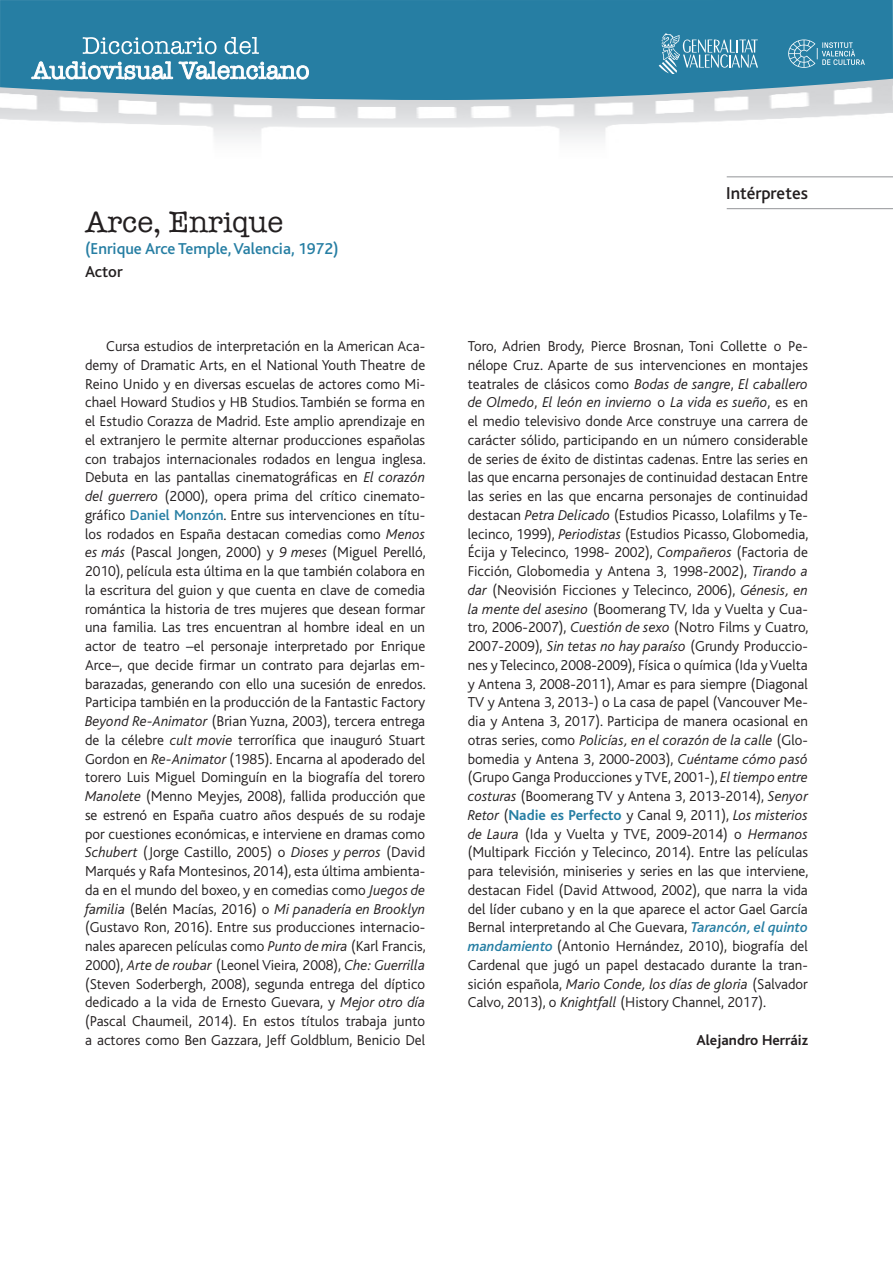
<style>
.page{position:relative;width:893px;height:1263px;background:#fff}
.page>*{position:absolute;margin:0;border:0;box-sizing:border-box;transform-origin:0 0}
.TITULO{font:30px "American Typewriter";color:#231f20}
.t1{font:500 18px "Bliss";color:#231f20}
.SUBTITULO_AZUL{font:500 16.5px "Bliss";color:#267ea3}
.SUBTITULO_NEGRO{font:500 16.5px "Bliss";color:#231f20}
.VOLCADO{font:300 15px/18.8px "Bliss";color:#231f20;text-align:justify}
.FIRMA{font:700 15px "Bliss";color:#231f20}
.s1{font-style:italic}
.s2{font-weight:500;color:#267ea3}
.s3{font-weight:700;color:#267ea3}
.s4{font-weight:500;font-style:italic;color:#267ea3}
</style>
<div class="page">
<hr style="left:727px;top:176px;width:166px;height:1px;background:#939598">
<hr style="left:727px;top:208px;width:166px;height:1px;background:#939598">
<img style="left:0;top:100px;width:892px;height:39px">
<svg style="left:0;top:0;width:893px;height:100px;background:#3385a7"></svg>
<svg style="left:31px;top:37px;width:278px;height:43px"></svg>
<svg style="left:788px;top:40px;width:77px;height:28px;background:#4e96b4"></svg>
<svg style="left:659px;top:33px;width:99px;height:41px;background:#5198b5"></svg>
<p class="TITULO" style="left:85px;top:199px;width:200px">Arce, Enrique</p>
<p class="SUBTITULO_AZUL" style="left:85px;top:240px;width:255px">(Enrique Arce Temple, Valencia, 1972)</p>
<p class="SUBTITULO_NEGRO" style="left:85px;top:263px;width:39px">Actor</p>
<p class="t1" style="left:726px;top:184px;width:83px">Intérpretes</p>
<p class="VOLCADO" style="left:85px;top:337px;width:342px;text-indent:21px">Cursa estudios de interpretación en la American Aca&shy;demy of Dramatic Arts, en el National Youth Theatre de Reino Unido y en diversas escuelas de actores como Mi&shy;chael Howard Studios y HB Studios. También se forma en el Estudio Corazza de Madrid. Este amplio aprendizaje en el extranjero le permite alternar producciones españolas con trabajos internacionales rodados en lengua inglesa.<br>Debuta en las pantallas cinematográficas en <span class="s1">El corazón del guerrero</span> (2000), opera prima del crítico cinemato&shy;gráfico <span class="s2">Daniel Monzón</span>. Entre sus intervenciones en títu&shy;los rodados en España destacan comedias como <span class="s1">Menos es más</span> (Pascal Jongen, 2000) y <span class="s1">9 meses</span> (Miguel Perelló, 2010), película esta última en la que también colabora en la escritura del guion y que cuenta en clave de comedia romántica la historia de tres mujeres que desean formar una familia. Las tres encuentran al hombre ideal en un actor de teatro –el personaje interpretado por Enrique Arce–, que decide firmar un contrato para dejarlas em&shy;barazadas, generando con ello una sucesión de enredos.<br>Participa también en la producción de la Fantastic Factory <span class="s1">Beyond Re-Animator</span> (Brian Yuzna, 2003), tercera entrega de la célebre <span class="s1">cult movie</span> terrorífica que inauguró Stuart Gordon en <span class="s1">Re-Animator</span> (1985). Encarna al apoderado del torero Luis Miguel Dominguín en la biografía del torero <span class="s1">Manolete</span> (Menno Meyjes, 2008), fallida producción que se estrenó en España cuatro años después de su rodaje por cuestiones económicas, e interviene en dramas como <span class="s1">Schubert</span> (Jorge Castillo, 2005) o <span class="s1">Dioses y perros</span> (David Marqués y Rafa Montesinos, 2014), esta última ambienta&shy;da en el mundo del boxeo, y en comedias como <span class="s1">Juegos de familia</span> (Belén Macías, 2016) o <span class="s1">Mi panadería en Brooklyn </span>(Gustavo Ron, 2016). Entre sus producciones internacio&shy;nales aparecen películas como <span class="s1">Punto de mira</span> (Karl Francis, 2000), <span class="s1">Arte de roubar</span> (Leonel Vieira, 2008), <span class="s1">Che: Guerrilla </span>(Steven Soderbergh, 2008), segunda entrega del díptico dedicado a la vida de Ernesto Guevara, y <span class="s1">Mejor otro día </span>(Pascal Chaumeil, 2014). En estos títulos trabaja junto a actores como Ben Gazzara, Jeff Goldblum, Benicio Del</p>
<p class="VOLCADO" style="left:468px;top:337px;width:342px">Toro, Adrien Brody, Pierce Brosnan, Toni Collette o Pe&shy;nélope Cruz. Aparte de sus intervenciones en montajes teatrales de clásicos como <span class="s1">Bodas de sangre</span>, <span class="s1">El caballero de Olmedo</span>, <span class="s1">El león en invierno</span> o <span class="s1">La vida es sueño</span>, es en el medio televisivo donde Arce construye una carrera de carácter sólido, participando en un número considerable de series de éxito de distintas cadenas. Entre las series en las que encarna personajes de continuidad destacan Entre las series en las que encarna personajes de continuidad destacan <span class="s1">Petra Delicado</span> (Estudios Picasso, Lolafilms y Te&shy;lecinco, 1999), <span class="s1">Periodistas</span> (Estudios Picasso, Globomedia, Écija y Telecinco, 1998- 2002), <span class="s1">Compañeros</span> (Factoria de Ficción, Globomedia y Antena 3, 1998-2002), <span class="s1">Tirando a dar</span> (Neovisión Ficciones y Telecinco, 2006), <span class="s1">Génesis, en la mente del asesino</span> (Boomerang TV, Ida y Vuelta y Cua&shy;tro, 2006-2007), <span class="s1">Cuestión de sexo</span> (Notro Films y Cuatro, 2007-2009), <span class="s1">Sin tetas no hay paraíso</span> (Grundy Produccio&shy;nes y Telecinco, 2008-2009), Física o química (Ida y Vuelta y Antena 3, 2008-2011), Amar es para siempre (Diagonal TV y Antena 3, 2013-) o La casa de papel (Vancouver Me&shy;dia y Antena 3, 2017). Participa de manera ocasional en otras series, como <span class="s1">Policías, en el corazón de la calle</span> (Glo&shy;bomedia y Antena 3, 2000-2003), <span class="s1">Cuéntame cómo pasó </span>(Grupo Ganga Producciones y TVE, 2001-), <span class="s1">El tiempo entre costuras</span> (Boomerang TV y Antena 3, 2013-2014), <span class="s1">Senyor Retor</span> (<span class="s3">Nadie es Perfecto</span> y Canal 9, 2011), <span class="s1">Los misterios de Laura</span> (Ida y Vuelta y TVE, 2009-2014) o <span class="s1">Hermanos </span>(Multipark Ficción y Telecinco, 2014). Entre las películas para televisión, miniseries y series en las que interviene, destacan Fidel (David Attwood, 2002), que narra la vida del líder cubano y en la que aparece el actor Gael García Bernal interpretando al Che Guevara, <span class="s4">Tarancón, el quinto mandamiento</span> (Antonio Hernández, 2010), biografía del Cardenal que jugó un papel destacado durante la tran&shy;sición española, <span class="s1">Mario Conde, los días de gloria</span> (Salvador Calvo, 2013), o <span class="s1">Knightfall</span> (History Channel, 2017).</p>
<p class="FIRMA" style="left:696px;top:1032px;width:113px">Alejandro Herráiz</p>
</div>
